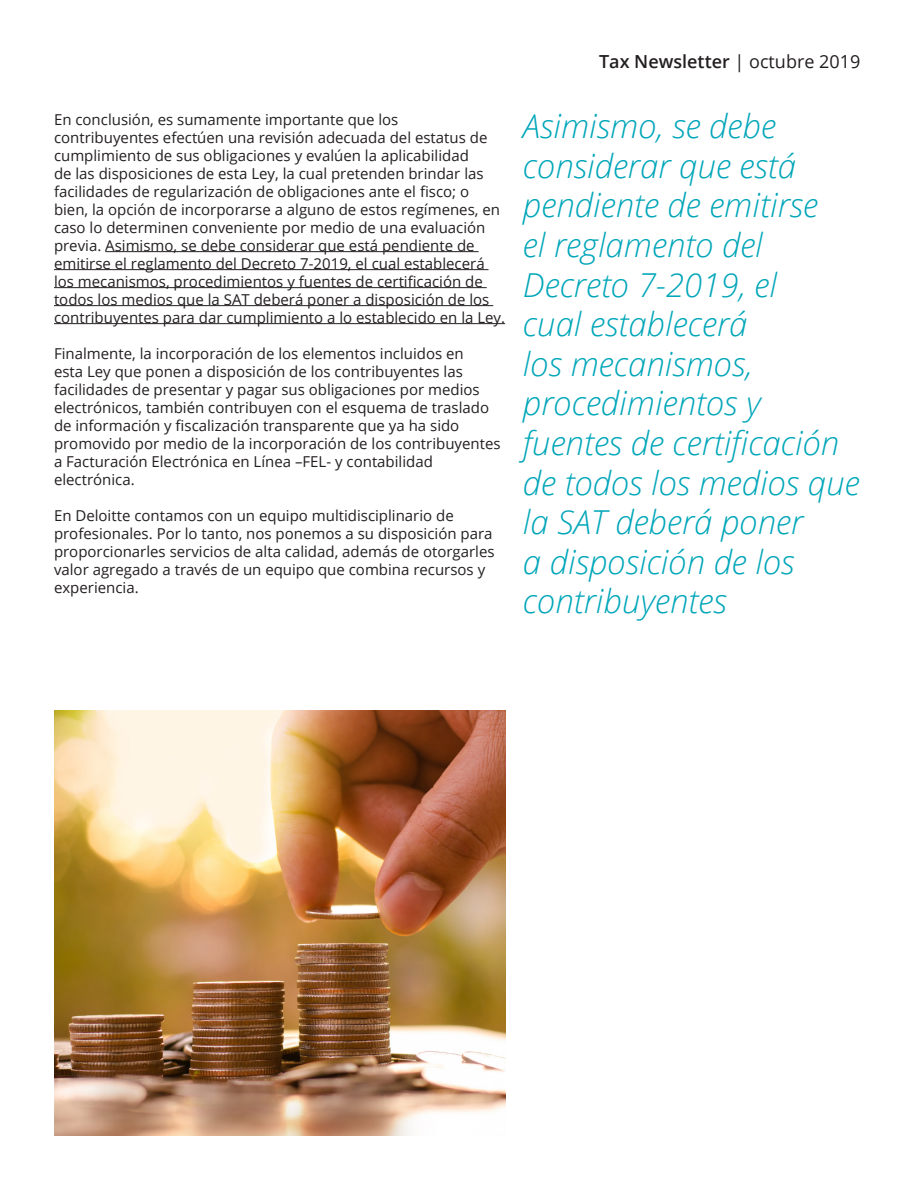
<style>
.page{position:relative;width:918px;height:1188px;background:#fff}
.page>*{position:absolute;margin:0;border:0;box-sizing:border-box;transform-origin:0 0}
.t1{font:italic 300 33px/39.6px "Open Sans";color:#00a6b9}
.t2{font:600 18px "Open Sans";color:#231f20}
.t3{font:15px/18px "Open Sans";color:#231f20}
.s1{font-weight:400}
</style>
<div class="page">
<hr style="left:105px;top:251px;width:374px;height:1px;background:#231f20">
<hr style="left:54px;top:269px;width:435px;height:1px;background:#231f20">
<hr style="left:54px;top:287px;width:433px;height:1px;background:#231f20">
<hr style="left:54px;top:305px;width:439px;height:1px;background:#231f20">
<hr style="left:54px;top:323px;width:451px;height:1px;background:#231f20">
<img style="left:54px;top:710px;width:452px;height:425px">
<p class="t2" style="left:599px;top:49px;width:263px">Tax Newsletter <span class="s1">| octubre 2019</span></p>
<p class="t3" style="left:54px;top:110px;width:453px">En conclusión, es sumamente importante que los contribuyentes efectúen una revisión adecuada del estatus de cumplimiento de sus obligaciones y evalúen la aplicabilidad<br>de las disposiciones de esta Ley, la cual pretenden brindar las facilidades de regularización de obligaciones ante el fisco; o bien, la opción de incorporarse a alguno de estos regímenes, en caso lo determinen conveniente por medio de una evaluación previa. Asimismo, se debe considerar que está pendiente de emitirse el reglamento del Decreto 7-2019, el cual establecerá los mecanismos, procedimientos y fuentes de certificación de todos los medios que la SAT deberá poner a disposición de los contribuyentes para dar cumplimiento a lo establecido en la Ley.</p>
<p class="t3" style="left:54px;top:344px;width:448px">Finalmente, la incorporación de los elementos incluidos en<br>esta Ley que ponen a disposición de los contribuyentes las facilidades de presentar y pagar sus obligaciones por medios electrónicos, también contribuyen con el esquema de traslado de información y fiscalización transparente que ya ha sido promovido por medio de la incorporación de los contribuyentes a Facturación Electrónica en Línea –FEL- y contabilidad electrónica.</p>
<p class="t3" style="left:54px;top:506px;width:442px">En Deloitte contamos con un equipo multidisciplinario de profesionales. Por lo tanto, nos ponemos a su disposición para proporcionarles servicios de alta calidad, además de otorgarles valor agregado a través de un equipo que combina recursos y experiencia.</p>
<p class="t1" style="left:523px;top:105px;width:338px">Asimismo, se debe considerar que está pendiente de emitirse<br>el reglamento del<br>Decreto 7-2019, el<br>cual establecerá<br>los mecanismos, procedimientos y fuentes de certificación de todos los medios que la SAT deberá poner<br>a disposición de los contribuyentes</p>
</div>
